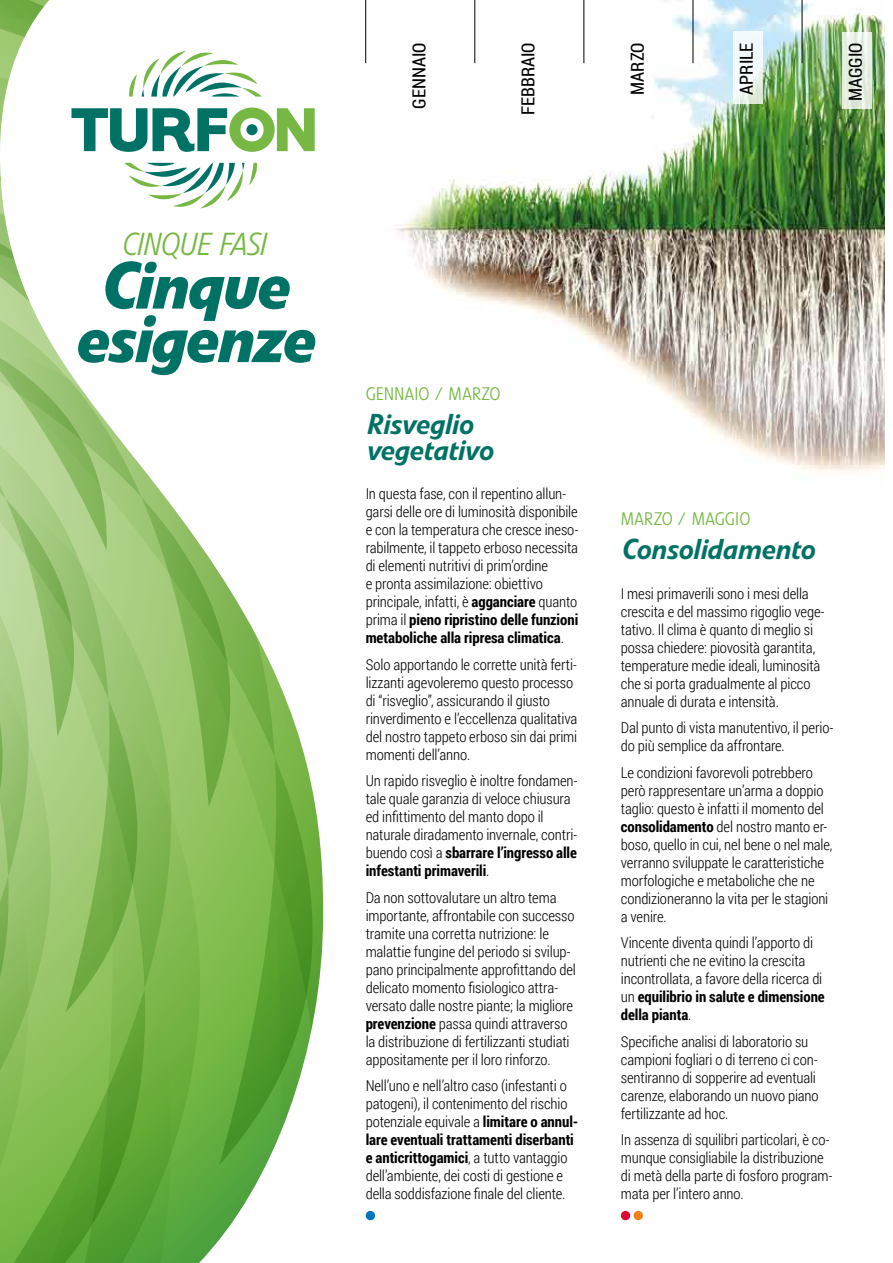
<style>
.page{position:relative;width:893px;height:1263px;background:#fff}
.page>*{position:absolute;margin:0;border:0;box-sizing:border-box;transform-origin:0 0}
.t1{font:italic 700 66px/53.6px "Evo BQ";letter-spacing:-.025em;color:#007265;text-align:center}
.t2{font:italic 300 31.5px "Evo BQ";letter-spacing:-.025em;color:#76b843}
.t3{font:italic 500 28.5px/25.5px "Evo BQ";letter-spacing:-.005em;color:#007265}
.t4{font:18px "Roboto Condensed";color:#000}
.t5{font:300 18px "Evo BQ";letter-spacing:-.005em;color:#76b843}
.t6{font:300 15px/18px "Roboto Condensed";letter-spacing:-.01em;color:#000}
.s1{font-weight:700}
</style>
<div class="page">
<img style="left:365px;top:0;width:519px;height:472px">
<hr style="left:365px;top:0;width:1px;height:63px;background:#000">
<hr style="left:474px;top:0;width:1px;height:63px;background:#000">
<hr style="left:583px;top:0;width:1px;height:63px;background:#000">
<hr style="left:693px;top:0;width:1px;height:63px;background:#000">
<hr style="left:802px;top:0;width:1px;height:63px;background:#000">
<div style="left:404px;top:32px;width:30px;height:85px;background:#fff"></div>
<div style="left:514px;top:32px;width:30px;height:93px;background:#fff"></div>
<div style="left:624px;top:32px;width:29px;height:72px;background:#fff"></div>
<svg style="left:733px;top:32px;width:29px;height:72px;fill:#f3fafe"></svg>
<svg style="left:842px;top:32px;width:29px;height:76px;fill:#e6efe1"></svg>
<svg style="left:0;top:0;width:323px;height:1263px"></svg>
<svg style="left:71px;top:50px;width:244px;height:159px"></svg>
<div style="left:366px;top:1211px;width:9px;height:9px;background:#0075bf;border-radius:50%"></div>
<div style="left:621px;top:1211px;width:9px;height:9px;background:#df0835;border-radius:50%"></div>
<div style="left:634px;top:1211px;width:9px;height:9px;background:#f08018;border-radius:50%"></div>
<h2 class="t2" style="left:121px;top:226px;width:146px">CINQUE FASI</h2>
<h1 class="t1" style="left:73px;top:261px;width:241px">Cinque esigenze</h1>
<p class="t4" style="left:407px;top:109px;width:68px;rotate:-90deg">GENNAIO</p>
<p class="t4" style="left:516px;top:115px;width:74px;rotate:-90deg">FEBBRAIO</p>
<p class="t4" style="left:625px;top:95px;width:54px;rotate:-90deg">MARZO</p>
<p class="t4" style="left:734px;top:94px;width:53px;rotate:-90deg">APRILE</p>
<p class="t4" style="left:843px;top:101px;width:60px;rotate:-90deg">MAGGIO</p>
<p class="t5" style="left:366px;top:384px;width:137px">GENNAIO / MARZO</p>
<h3 class="t3" style="left:366px;top:412px;width:129px">Risveglio vegetativo</h3>
<p class="t6" style="left:366px;top:484px;width:214px">In questa fase, con il repentino allun&shy;garsi delle ore di luminosità disponibile e con la temperatura che cresce ineso&shy;rabilmente, il tappeto erboso necessita di elementi nutritivi di prim’ordine<br>e pronta assimilazione: obiettivo principale, infatti, è <span class="s1">agganciare</span> quanto prima il <span class="s1">pieno ripristino delle funzioni metaboliche alla ripresa climatica</span>.</p>
<p class="t6" style="left:366px;top:655px;width:213px">Solo apportando le corrette unità ferti&shy;lizzanti agevoleremo questo processo di “risveglio”, assicurando il giusto rinverdimento e l’eccellenza qualitativa del nostro tappeto erboso sin dai primi momenti dell’anno.</p>
<p class="t6" style="left:366px;top:771px;width:213px">Un rapido risveglio è inoltre fondamen&shy;tale quale garanzia di veloce chiusura ed infittimento del manto dopo il naturale diradamento invernale, contri&shy;buendo così a <span class="s1">sbarrare l’ingresso alle infestanti primaverili</span>.</p>
<p class="t6" style="left:366px;top:888px;width:212px">Da non sottovalutare un altro tema importante, affrontabile con successo tramite una corretta nutrizione: le malattie fungine del periodo si svilup&shy;pano principalmente approfittando del delicato momento fisiologico attra&shy;versato dalle nostre piante; la migliore <span class="s1">prevenzione</span> passa quindi attraverso la distribuzione di fertilizzanti studiati appositamente per il loro rinforzo.</p>
<p class="t6" style="left:366px;top:1076px;width:214px">Nell’uno e nell’altro caso (infestanti o patogeni), il contenimento del rischio potenziale equivale a <span class="s1">limitare o annul&shy;lare eventuali trattamenti diserbanti e anticrittogamici</span>, a tutto vantaggio dell’ambiente, dei costi di gestione e della soddisfazione finale del cliente.</p>
<p class="t5" style="left:621px;top:509px;width:131px">MARZO / MAGGIO</p>
<h3 class="t3" style="left:621px;top:537px;width:195px">Consolidamento</h3>
<p class="t6" style="left:621px;top:584px;width:205px">I mesi primaverili sono i mesi della crescita e del massimo rigoglio vege&shy;tativo. Il clima è quanto di meglio si possa chiedere: piovosità garantita, temperature medie ideali, luminosità che si porta gradualmente al picco annuale di durata e intensità.</p>
<p class="t6" style="left:621px;top:718px;width:214px">Dal punto di vista manutentivo, il perio&shy;do più semplice da affrontare.</p>
<p class="t6" style="left:621px;top:763px;width:213px">Le condizioni favorevoli potrebbero però rappresentare un’arma a doppio taglio: questo è infatti il momento del <span class="s1">consolidamento</span> del nostro manto er&shy;boso, quello in cui, nel bene o nel male, verranno sviluppate le caratteristiche morfologiche e metaboliche che ne condizioneranno la vita per le stagioni a venire.</p>
<p class="t6" style="left:621px;top:933px;width:205px">Vincente diventa quindi l’apporto di nutrienti che ne evitino la crescita incontrollata, a favore della ricerca di un <span class="s1">equilibrio in salute e dimensione della pianta</span>.</p>
<p class="t6" style="left:621px;top:1032px;width:199px">Specifiche analisi di laboratorio su campioni fogliari o di terreno ci con&shy;sentiranno di sopperire ad eventuali carenze, elaborando un nuovo piano fertilizzante ad hoc.</p>
<p class="t6" style="left:621px;top:1130px;width:213px">In assenza di squilibri particolari, è co&shy;munque consigliabile la distribuzione di metà della parte di fosforo program&shy;mata per l’intero anno.</p>
</div>
